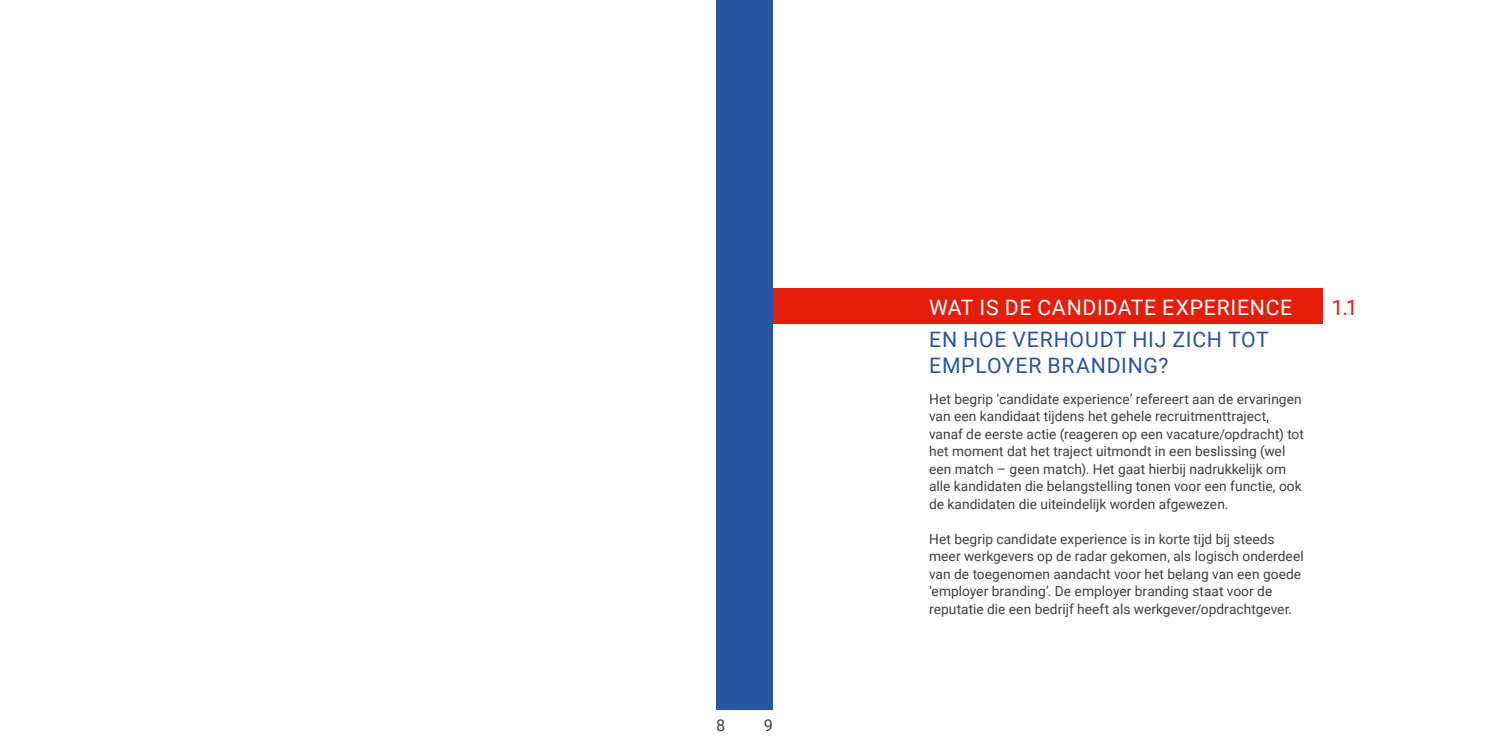
<style>
.page{position:relative;width:1489px;height:745px;background:#fff}
.page>*{position:absolute;margin:0;border:0;box-sizing:border-box;transform-origin:0 0}
.t1{font:21.25px/25.5px "Roboto";letter-spacing:.035em;color:#2854a2}
.t2{font:21.25px "Roboto";letter-spacing:.035em;color:#fff}
.t3{font:21.25px "Roboto";color:#e41e0a}
.t4{font:16.25px "Roboto";color:#423e40}
.t5{font:13.75px/17.5px "Roboto";letter-spacing:.005em;color:#423e40}
</style>
<div class="page">
<div style="left:716px;top:0;width:56px;height:709px;background:#2854a2"></div>
<div style="left:772px;top:288px;width:550px;height:36px;background:#e41e0a"></div>
<p class="t4" style="left:716px;top:713px;width:11px">8</p>
<p class="t4" style="left:763px;top:713px;width:11px">9</p>
<h1 class="t2" style="left:929px;top:292px;width:364px">WAT IS DE CANDIDATE EXPERIENCE</h1>
<h1 class="t1" style="left:929px;top:326px;width:341px">EN HOE VERHOUDT HIJ ZICH TOT<br>EMPLOYER BRANDING?</h1>
<p class="t5" style="left:929px;top:389px;width:376px">Het begrip ‘candidate experience’ refereert aan de ervaringen van een kandidaat tijdens het gehele recruitmenttraject, vanaf de eerste actie (reageren op een vacature/opdracht) tot het moment dat het traject uitmondt in een beslissing (wel een match – geen match). Het gaat hierbij nadrukkelijk om alle kandidaten die belangstelling tonen voor een functie, ook de kandidaten die uiteindelijk worden afgewezen.</p>
<p class="t5" style="left:929px;top:529px;width:376px">Het begrip candidate experience is in korte tijd bij steeds meer werkgevers op de radar gekomen, als logisch onderdeel van de toegenomen aandacht voor het belang van een goede ‘employer branding’. De employer branding staat voor de reputatie die een bedrijf heeft als werkgever/opdrachtgever.</p>
<h1 class="t3" style="left:1331px;top:292px;width:28px">1.1</h1>
</div>
